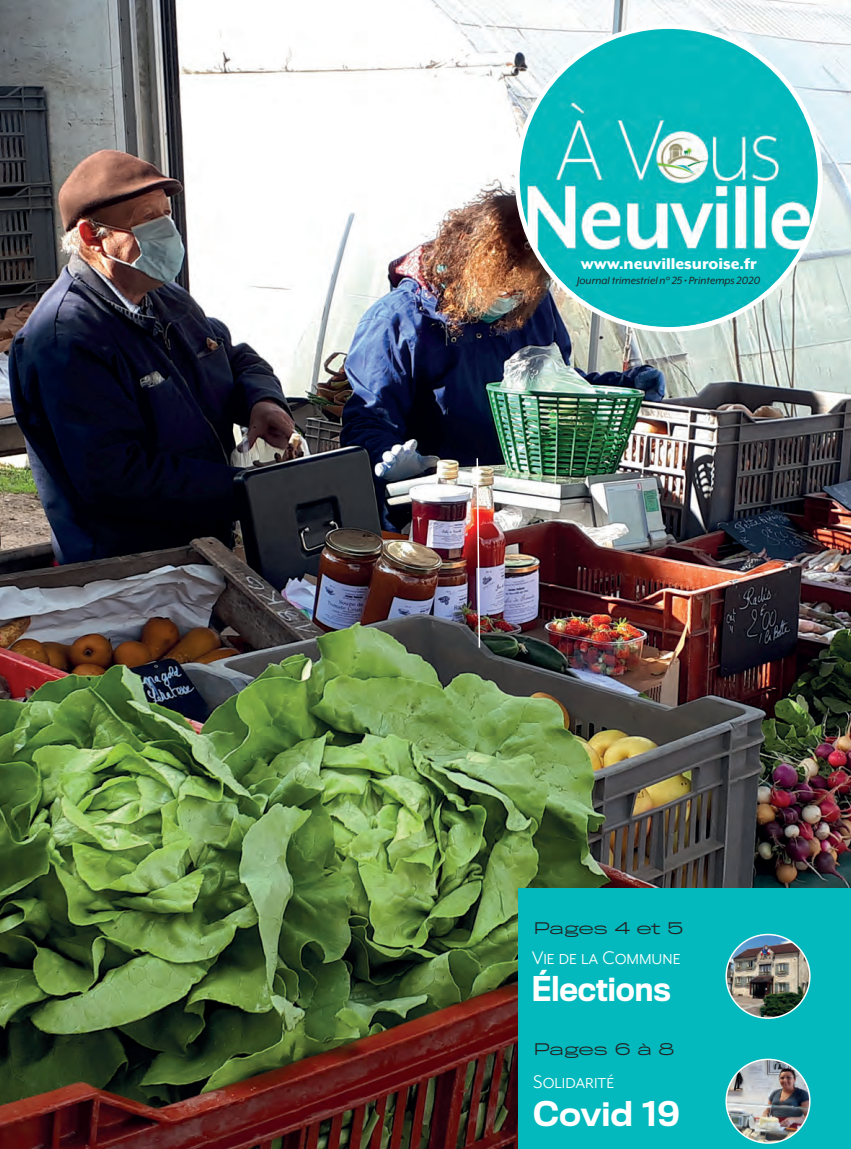
<style>
.page{position:relative;width:851px;height:1149px;background:#fff}
.page>*{position:absolute;margin:0;border:0;box-sizing:border-box;transform-origin:0 0}
.t1{font:500 31.5px "Titling Gothic FB Narrow";color:#fff}
.t2{font:500 31.5px "Titling Gothic FB Normal";color:#fff}
.t3{font:21px "Mr Eaves XL Mod OT";color:#fff}
.t4{font:800 18px "Mr Eaves XL Mod OT";color:#fff}
.t5{font:300 15px "Titling Gothic FB Extended";color:#231f20}
.t6{font:italic 12px "Mr Eaves XL Mod OT";color:#231f20}
</style>
<div class="page">
<img style="left:0;top:0;width:850px;height:1148px">
<img style="left:518px;top:26px;width:302px;height:301px">
<div style="left:518px;top:888px;width:332px;height:260px;background:#03b9bd"></div>
<img style="left:726px;top:934px;width:83px;height:83px;border-radius:42px">
<div style="left:725px;top:933px;width:85px;height:85px;border:2px solid #fff;border-radius:50%"></div>
<svg style="left:475px;top:456px;width:6px;height:193px"></svg>
<img style="left:726px;top:1059px;width:83px;height:83px;border-radius:41px">
<div style="left:725px;top:1058px;width:85px;height:85px;border:2px solid #fff;border-radius:50%"></div>
<p class="t4" style="left:580px;top:255px;width:177px">www.neuvillesuroise.fr</p>
<p class="t6" style="left:577px;top:274px;width:184px">Journal trimestriel n° 25 • Printemps 2020</p>
<p class="t5" style="left:533px;top:918px;width:151px">Pages 4 et 5</p>
<p class="t3" style="left:531px;top:946px;width:150px">Vie de la Commune</p>
<p class="t1" style="left:531px;top:970px;width:141px">Élections</p>
<p class="t5" style="left:533px;top:1040px;width:143px">Pages 6 à 8</p>
<p class="t3" style="left:533px;top:1070px;width:82px">Solidarité</p>
<p class="t2" style="left:533px;top:1095px;width:148px">Covid 19</p>
</div>
